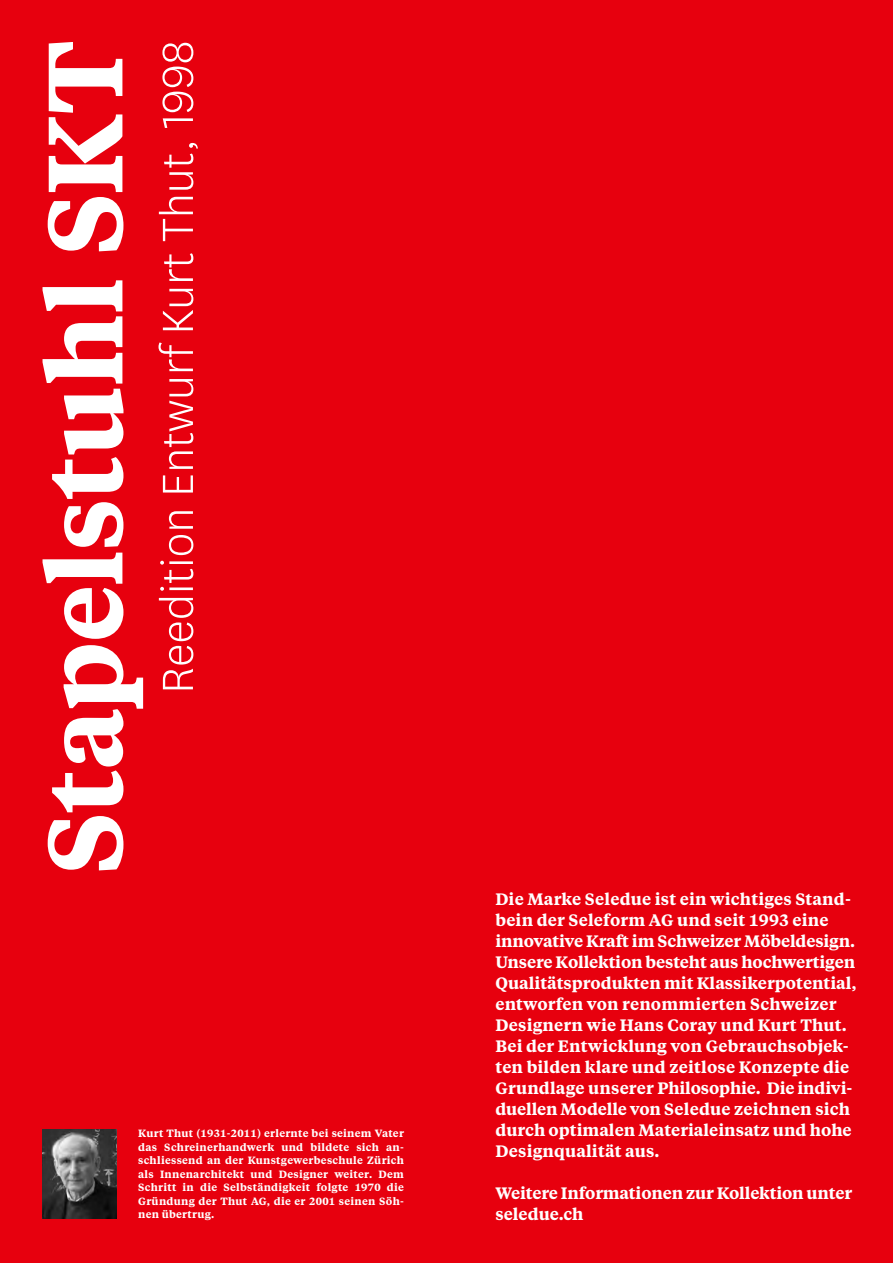
<style>
.page{position:relative;width:893px;height:1263px;background:#e7000e}
.page>*{position:absolute;margin:0;border:0;box-sizing:border-box;transform-origin:0 0}
.t1{font:600 105px "Tiempos Text";letter-spacing:-.01em;color:#fff}
.t2{font:300 51px "National";color:#fff}
.t3{font:600 16.5px/21px "Tiempos Text";color:#fff}
.t4{font:600 10.5px/13.5px "Tiempos Text";letter-spacing:.025em;color:#fff;text-align:justify}
</style>
<div class="page">
<img style="left:43px;top:1129px;width:74px;height:89px">
<h1 class="t1" style="left:12px;top:875px;width:836px;rotate:-90deg">Stapelstuhl SKT</h1>
<h2 class="t2" style="left:146px;top:694px;width:655px;rotate:-90deg">Reedition Entwurf Kurt Thut, 1998</h2>
<p class="t4" style="left:138px;top:1126px;width:267px">Kurt Thut (1931-2011) erlernte bei seinem Vater das Schreinerhandwerk und bildete sich an&shy;schliessend an der Kunstgewerbeschule Zürich als Innenarchitekt und Designer weiter. Dem Schritt in die Selbständigkeit folgte 1970 die Gründung der Thut AG, die er 2001 seinen Söh&shy;nen übertrug.</p>
<p class="t3" style="left:495px;top:888px;width:363px">Die Marke Seledue ist ein wichtiges Stand&shy;bein der Seleform AG und seit 1993 eine innovative Kraft im Schweizer Möbeldesign.<br>Unsere Kollektion besteht aus hochwertigen Qualitätsprodukten mit Klassikerpotential, entworfen von renommierten Schweizer Designern wie Hans Coray und Kurt Thut.<br>Bei der Entwicklung von Gebrauchsobjek&shy;ten bilden klare und zeitlose Konzepte die Grundlage unserer Philosophie. Die indivi&shy;duellen Modelle von Seledue zeichnen sich durch optimalen Materialeinsatz und hohe Designqualität aus.</p>
<p class="t3" style="left:495px;top:1182px;width:358px">Weitere Informationen zur Kollektion unter seledue.ch</p>
</div>
